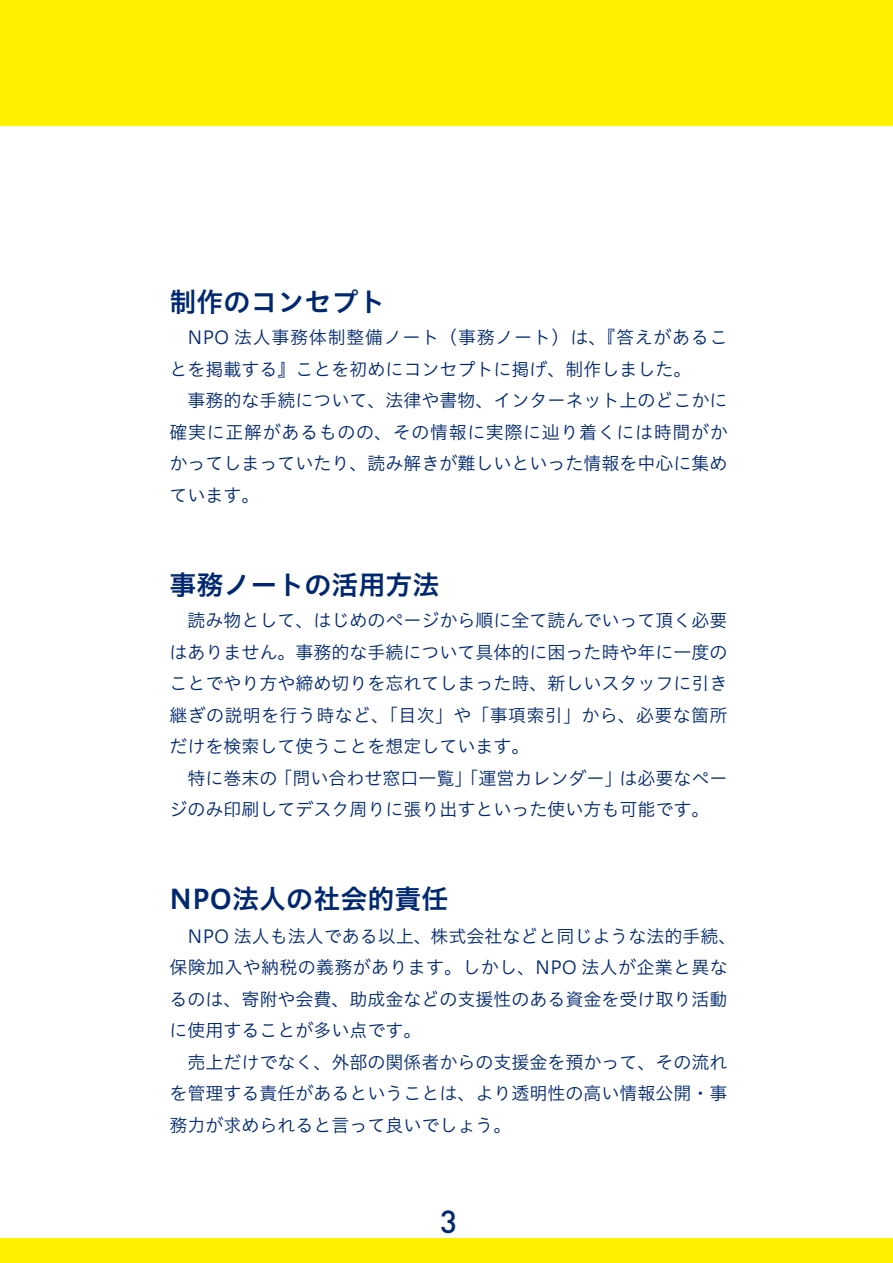
<style>
.page{position:relative;width:893px;height:1263px;background:#fff}
.page>*{position:absolute;margin:0;border:0;box-sizing:border-box;transform-origin:0 0}
.t1{font:500 31.5px "DIN";color:#002870}
.t2{font:27px "Hiragino UD Sans Std W6";color:#002870}
.t3{font:18px/31.5px "Hiragino UD Sans Std W3";color:#002870}
</style>
<div class="page">
<div style="left:0;top:0;width:893px;height:125px;background:#fff100"></div>
<div style="left:0;top:1238px;width:893px;height:25px;background:#fff100"></div>
<h2 class="t2" style="left:170px;top:281px;width:217px">制作のコンセプト</h2>
<p class="t3" style="left:170px;top:321px;width:560px">　NPO 法人事務体制整備ノート（事務ノート）は、『答えがあることを掲載する』ことを初めにコンセプトに掲げ、制作しました。<br>　事務的な手続について、法律や書物、インターネット上のどこかに確実に正解があるものの、その情報に実際に辿り着くには時間がかかってしまっていたり、読み解きが難しいといった情報を中心に集めています。</p>
<h2 class="t2" style="left:170px;top:564px;width:271px">事務ノートの活用方法</h2>
<p class="t3" style="left:170px;top:604px;width:559px">　読み物として、はじめのページから順に全て読んでいって頂く必要はありません。事務的な手続について具体的に困った時や年に一度のことでやり方や締め切りを忘れてしまった時、新しいスタッフに引き継ぎの説明を行う時など、「目次」や「事項索引」から、必要な箇所だけを検索して使うことを想定しています。<br>　特に巻末の「問い合わせ窓口一覧」「運営カレンダー」は必要なページのみ印刷してデスク周りに張り出すといった使い方も可能です。</p>
<h2 class="t2" style="left:170px;top:878px;width:280px">NPO法人の社会的責任</h2>
<p class="t3" style="left:170px;top:919px;width:568px">　NPO 法人も法人である以上、株式会社などと同じような法的手続、保険加入や納税の義務があります。しかし、NPO 法人が企業と異なるのは、寄附や会費、助成金などの支援性のある資金を受け取り活動に使用することが多い点です。<br>　売上だけでなく、外部の関係者からの支援金を預かって、その流れを管理する責任があるということは、より透明性の高い情報公開・事務力が求められると言って良いでしょう。</p>
<h1 class="t1" style="left:440px;top:1200px;width:18px">3</h1>
</div>
